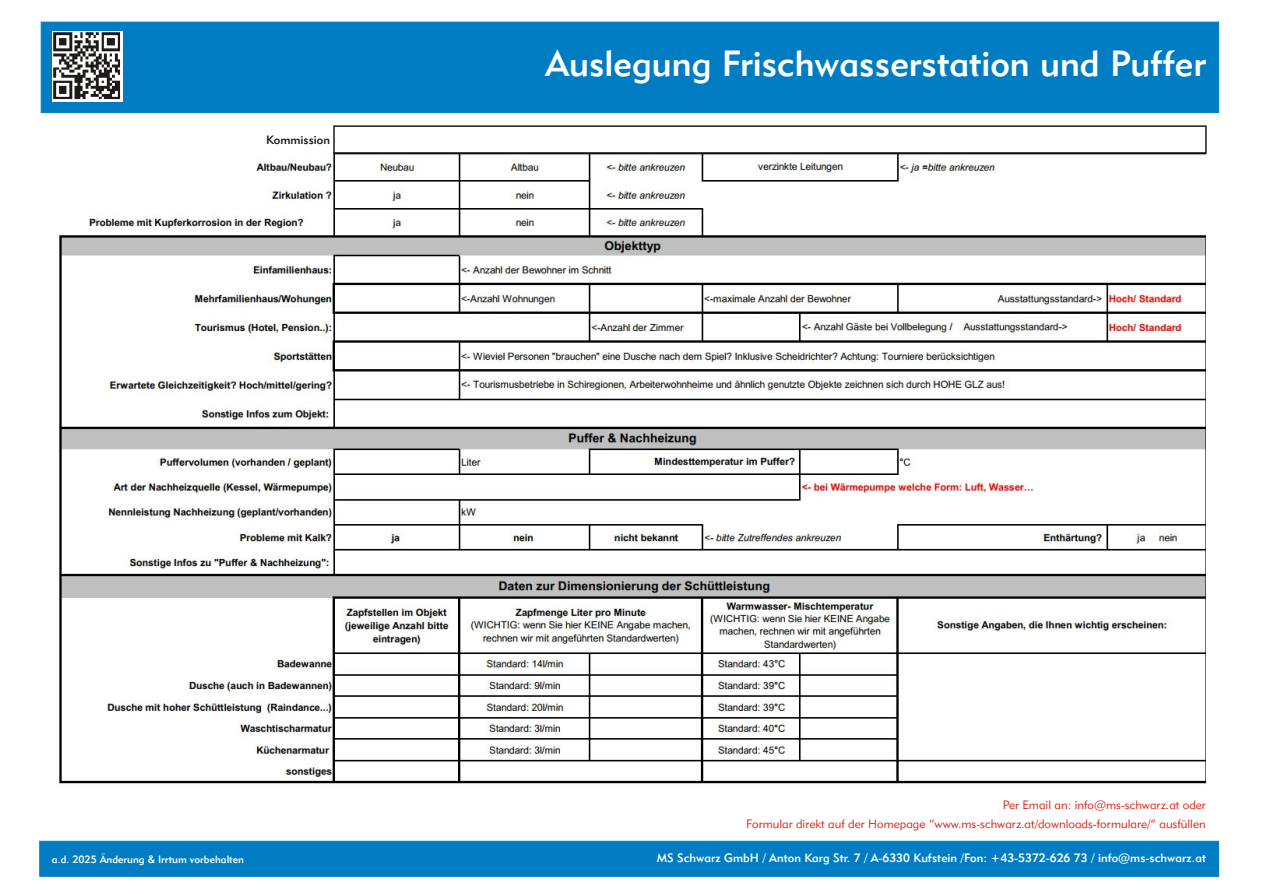
<style>
.page{position:relative;width:1263px;height:894px;background:#fff}
.page>*{position:absolute;margin:0;border:0;box-sizing:border-box;transform-origin:0 0}
.t1{font:36px "Geometr 415 Md BT";color:#fff}
.t2{font:12px/18.8px "Geometr 415 Lt BT";color:#d9261c;text-align:right}
.t3{font:12px "Geometr 415 Md BT";color:#fff}
.t4{font:12px "Geometr 415 Md BT";color:#1f1a17}
.t5{font:10.5px "Geometr 415 Md BT";color:#fff}
</style>
<div class="page">
<div style="left:40px;top:841px;width:1179px;height:35px;background:#007dc2;border:1px solid #007dc2"></div>
<div style="left:41px;top:22px;width:1178px;height:91px;background:#007dc2;border:1px solid #007dc2"></div>
<img style="left:52px;top:31px;width:71px;height:71px">
<img style="left:59px;top:154px;width:1147px;height:630px">
<div style="left:333px;top:125px;width:874px;height:29px;border:2px solid #1f1a17"></div>
<p class="t4" style="left:266px;top:133px;width:65px">Kommission</p>
<h1 class="t1" style="left:546px;top:43px;width:662px">Auslegung Frischwasserstation und Puffer</h1>
<p class="t2" style="left:746px;top:796px;width:461px">Per Email an: info@ms-schwarz.at oder<br>Formular direkt auf der Homepage “www.ms-schwarz.at/downloads-formulare/” ausfüllen</p>
<p class="t5" style="left:52px;top:853px;width:194px">a.d. 2025 Änderung &amp; Irrtum vorbehalten</p>
<p class="t3" style="left:657px;top:851px;width:551px">MS Schwarz GmbH / Anton Karg Str. 7 / A-6330 Kufstein /Fon: +43-5372-626 73 / info@ms-schwarz.at</p>
</div>
